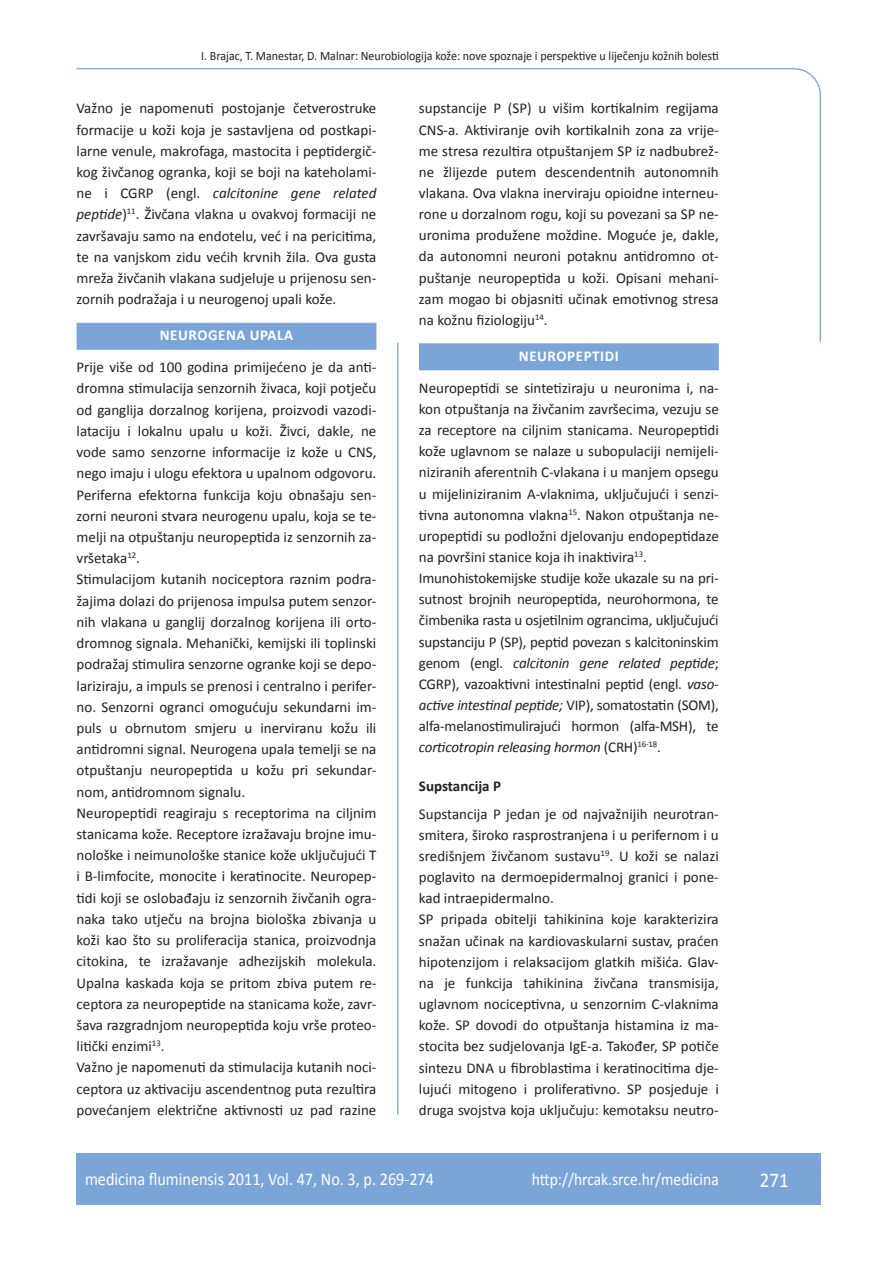
<style>
.page{position:relative;width:889px;height:1268px;background:#fff}
.page>*{position:absolute;margin:0;border:0;box-sizing:border-box;transform-origin:0 0}
.t1{font:21px "Calibri";color:#fff;scale:.9 1}
.t2{font:18px "Calibri";color:#fff;scale:.9 1}
.t3{font:17.25px "Calibri";color:#fff;scale:.9 1}
.osnovni_tekst{font:15px/21.1px "Calibri";color:#231f20;text-align:justify}
.naslov_ruler{font:700 15px "Calibri";letter-spacing:.04em;color:#fff}
.podnaslov{font:700 15px "Calibri";color:#231f20}
.glava{font:12.75px "Calibri";color:#231f20;scale:.94 1}
.s1{font-style:italic}
</style>
<div class="page">
<svg style="left:76px;top:68px;width:745px;height:275px"></svg>
<hr style="left:397px;top:342px;width:1px;height:772px;background:#7ca5d7">
<div style="left:77px;top:1152px;width:744px;height:51px;background:#7ca5d7"></div>
<div style="left:77px;top:323px;width:299px;height:27px;background:#7ca5d7"></div>
<div style="left:419px;top:343px;width:300px;height:27px;background:#7ca5d7"></div>
<p class="glava" style="left:201px;top:47px;width:552px">I. Brajac, T. Manestar, D. Malnar: Neurobiologija kože: nove spoznaje i perspektive u liječenju kožnih bolesti</p>
<p class="osnovni_tekst" style="left:77px;top:97px;width:301px">Važno je napomenuti postojanje četverostruke formacije u koži koja je sastavljena od postkapi&shy;larne venule, makrofaga, mastocita i peptidergič&shy;kog živčanog ogranka, koji se boji na kateholami&shy;ne i CGRP (engl. <span class="s1">calcitonine gene related peptide</span>)<sup>11</sup>. Živčana vlakna u ovakvoj formaciji ne završavaju samo na endotelu, već i na pericitima, te na vanjskom zidu većih krvnih žila. Ova gusta mreža živčanih vlakana sudjeluje u prijenosu sen&shy;zornih podražaja i u neurogenoj upali kože.</p>
<p class="naslov_ruler" style="left:160px;top:326px;width:135px">NEUROGENA UPALA</p>
<p class="osnovni_tekst" style="left:77px;top:356px;width:301px">Prije više od 100 godina primijećeno je da anti&shy;dromna stimulacija senzornih živaca, koji potječu od ganglija dorzalnog korijena, proizvodi vazodi&shy;lataciju i lokalnu upalu u koži. Živci, dakle, ne vode samo senzorne informacije iz kože u CNS, nego imaju i ulogu efektora u upalnom odgovoru.<br>Periferna efektorna funkcija koju obnašaju sen&shy;zorni neuroni stvara neurogenu upalu, koja se te&shy;melji na otpuštanju neuropeptida iz senzornih za&shy;vršetaka<sup>12</sup>.</p>
<p class="osnovni_tekst" style="left:77px;top:568px;width:301px">Stimulacijom kutanih nociceptora raznim podra&shy;žajima dolazi do prijenosa impulsa putem senzor&shy;nih vlakana u ganglij dorzalnog korijena ili orto&shy;dromnog signala. Mehanički, kemijski ili toplinski podražaj stimulira senzorne ogranke koji se depo&shy;lariziraju, a impuls se prenosi i centralno i perifer&shy;no. Senzorni ogranci omogućuju sekundarni im&shy;puls u obrnutom smjeru u inerviranu kožu ili antidromni signal. Neurogena upala temelji se na otpuštanju neuropeptida u kožu pri sekundar&shy;nom, antidromnom signalu.</p>
<p class="osnovni_tekst" style="left:77px;top:801px;width:301px">Neuropeptidi reagiraju s receptorima na ciljnim stanicama kože. Receptore izražavaju brojne imu&shy;nološke i neimunološke stanice kože uključujući T i B-limfocite, monocite i keratinocite. Neuropep&shy;tidi koji se oslobađaju iz senzornih živčanih ogra&shy;naka tako utječu na brojna biološka zbivanja u koži kao što su proliferacija stanica, proizvodnja citokina, te izražavanje adhezijskih molekula.<br>Upalna kaskada koja se pritom zbiva putem re&shy;ceptora za neuropeptide na stanicama kože, zavr&shy;šava razgradnjom neuropeptida koju vrše proteo&shy;litički enzimi<sup>13</sup>.</p>
<p class="osnovni_tekst" style="left:77px;top:1055px;width:301px">Važno je napomenuti da stimulacija kutanih noci&shy;ceptora uz aktivaciju ascendentnog puta rezultira povećanjem električne aktivnosti uz pad razine</p>
<p class="osnovni_tekst" style="left:419px;top:97px;width:301px">supstancije P (SP) u višim kortikalnim regijama CNS-a. Aktiviranje ovih kortikalnih zona za vrije&shy;me stresa rezultira otpuštanjem SP iz nadbubrež&shy;ne žlijezde putem descendentnih autonomnih vlakana. Ova vlakna inerviraju opioidne interneu&shy;rone u dorzalnom rogu, koji su povezani sa SP ne&shy;uronima produžene moždine. Moguće je, dakle, da autonomni neuroni potaknu antidromno ot&shy;puštanje neuropeptida u koži. Opisani mehani&shy;zam mogao bi objasniti učinak emotivnog stresa na kožnu fiziologiju<sup>14</sup>.</p>
<p class="naslov_ruler" style="left:519px;top:346px;width:101px">NEUROPEPTIDI</p>
<p class="osnovni_tekst" style="left:419px;top:376px;width:301px">Neuropeptidi se sintetiziraju u neuronima i, na&shy;kon otpuštanja na živčanim završecima, vezuju se za receptore na ciljnim stanicama. Neuropeptidi kože uglavnom se nalaze u subopulaciji nemijeli&shy;niziranih aferentnih C-vlakana i u manjem opsegu u mijeliniziranim A-vlaknima, uključujući i senzi&shy;tivna autonomna vlakna<sup>15</sup>. Nakon otpuštanja ne&shy;uropeptidi su podložni djelovanju endopeptidaze na površini stanice koja ih inaktivira<sup>13</sup>.</p>
<p class="osnovni_tekst" style="left:419px;top:566px;width:301px">Imunohistokemijske studije kože ukazale su na pri&shy;sutnost brojnih neuropeptida, neurohormona, te čimbenika rasta u osjetilnim ograncima, uključujući supstanciju P (SP), peptid povezan s kalcitoninskim genom (engl. <span class="s1">calcitonin gene related peptide</span>; CGRP), vazoaktivni intestinalni peptid (engl. <span class="s1">vaso&shy;active intestinal peptide;</span> VIP), somatostatin (SOM), alfa-melanostimulirajući hormon (alfa-MSH), te <span class="s1">corticotropin releasing hormon</span> (CRH)<sup>16-18</sup>.</p>
<p class="podnaslov" style="left:419px;top:776px;width:84px">Supstancija P</p>
<p class="osnovni_tekst" style="left:419px;top:802px;width:301px">Supstancija P jedan je od najvažnijih neurotran&shy;smitera, široko rasprostranjena i u perifernom i u središnjem živčanom sustavu<sup>19</sup>. U koži se nalazi poglavito na dermoepidermalnoj granici i pone&shy;kad intraepidermalno.</p>
<p class="osnovni_tekst" style="left:419px;top:908px;width:301px">SP pripada obitelji tahikinina koje karakterizira snažan učinak na kardiovaskularni sustav, praćen hipotenzijom i relaksacijom glatkih mišića. Glav&shy;na je funkcija tahikinina živčana transmisija, uglavnom nociceptivna, u senzornim C-vlaknima kože. SP dovodi do otpuštanja histamina iz ma&shy;stocita bez sudjelovanja IgE-a. Također, SP potiče sintezu DNA u fibroblastima i keratinocitima dje&shy;lujući mitogeno i proliferativno. SP posjeduje i druga svojstva koja uključuju: kemotaksu neutro-</p>
<p class="t2" style="left:85px;top:1167px;width:389px">medicina fluminensis 2011, Vol. 47, No. 3, p. 269-274</p>
<p class="t3" style="left:532px;top:1168px;width:209px">http://hrcak.srce.hr/medicina</p>
<p class="t1" style="left:760px;top:1166px;width:33px">271</p>
</div>
